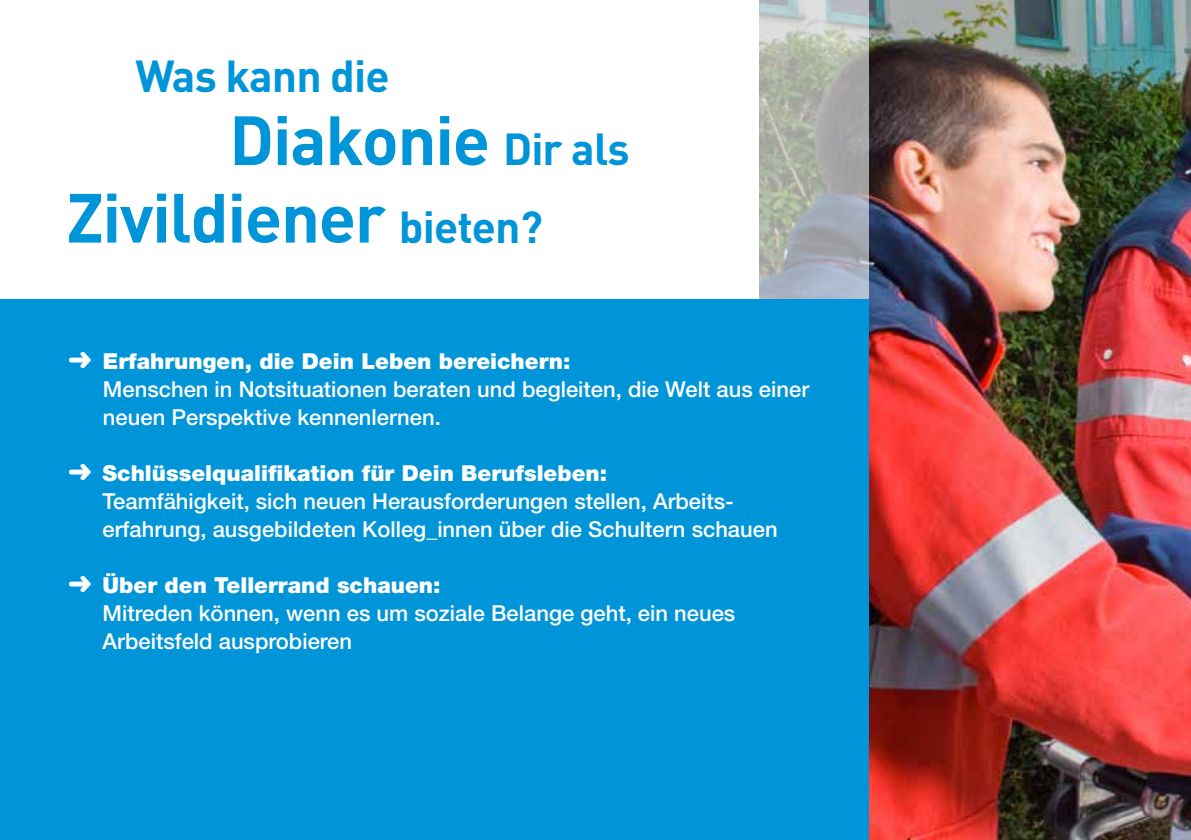
<style>
.page{position:relative;width:1191px;height:840px;background:#fff}
.page>*{position:absolute;margin:0;border:0;box-sizing:border-box;transform-origin:0 0}
.t1{font:700 68.4px/77.4px "DIN Pro";letter-spacing:-.02em;color:#0095d8}
.t2{font:700 44.2px "DIN Pro";letter-spacing:-.02em;color:#0095d8}
.t3{font:500 22px/28px "Helvetica Neue";color:#fff}
.s1{font-size:44.2px}
.s2{font-weight:900}
</style>
<div class="page">
<img style="left:868px;top:0;width:323px;height:839px">
<svg style="left:759px;top:0;width:109px;height:299px;background:#afb3b1"></svg>
<div style="left:0;top:299px;width:868px;height:540px;background:#0095d8"></div>
<h2 class="t2" style="left:135px;top:46px;width:256px">Was kann die</h2>
<h1 class="t1" style="left:66px;top:99px;width:565px;text-indent:163px">Diakonie <span class="s1">Dir als<br></span>Zivildiener <span class="s1">bieten?</span></h1>
<p class="t3" style="left:103px;top:346px;width:707px;text-indent:-35px">➜ <span class="s2">Erfahrungen, die Dein Leben bereichern:<br></span>Menschen in Notsituationen beraten und begleiten, die Welt aus einer neuen Perspektive kennenlernen.</p>
<p class="t3" style="left:103px;top:458px;width:676px;text-indent:-35px">➜ <span class="s2">Schlüsselqualifikation für Dein Berufsleben:<br></span>Teamfähigkeit, sich neuen Herausforderungen stellen, Arbeits&shy;erfahrung, ausgebildeten Kolleg_innen über die Schultern schauen</p>
<p class="t3" style="left:103px;top:570px;width:634px;text-indent:-35px">➜ <span class="s2">Über den Tellerrand schauen:<br></span>Mitreden können, wenn es um soziale Belange geht, ein neues<br>Arbeitsfeld ausprobieren</p>
</div>
